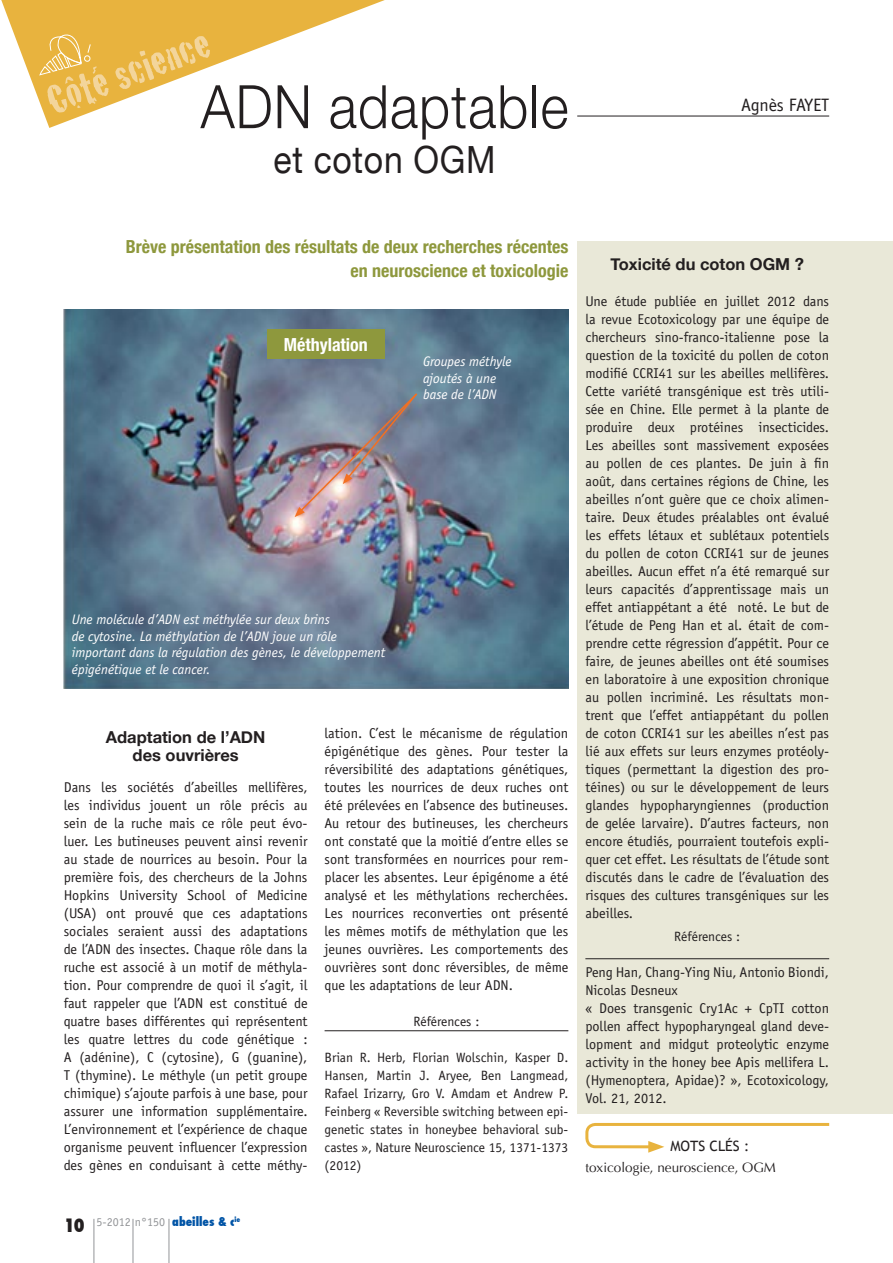
<style>
.page{position:relative;width:893px;height:1263px;background:#fff}
.page>*{position:absolute;margin:0;border:0;box-sizing:border-box;transform-origin:0 0}
.t1{font:300 60px "Helvetica Neue";letter-spacing:.02em;color:#231f20;scale:.9 1}
.t2{font:45px "Cracked";color:#f3d59b}
.t3{font:37.5px "Helvetica Neue";letter-spacing:.02em;color:#231f20;scale:.9 1}
.t4{font:700 condensed 18px/24px "Helvetica Neue";color:#8e983d;text-align:right}
.t5{font:700 condensed 18px "Helvetica Neue";color:#fff}
.t6{font:18px "Officina Sans";letter-spacing:-.01em;color:#231f20}
.t7{font:800 condensed 18px "Futura";color:#231f20}
.t8{font:700 16.5px/18px "Helvetica Neue";color:#231f20;text-align:center}
.t9{font:14.25px/18px "Officina Sans";color:#231f20;text-align:justify}
.t10{font:italic 14.25px/16.5px "Officina Sans";color:#fff}
.t11{font:14.25px "Trebuchet MS";color:#231f20}
.t12{font:13.5px/18px "Officina Sans";color:#231f20;text-align:justify}
.t13{font:13.5px "Optima";color:#231f20}
.t14{font:12px "Officina Sans";color:#939598}
.s1{font-family:"Futura";font-weight:800;font-stretch:condensed;color:#0054a6}
</style>
<div class="page">
<hr style="left:133px;top:1219px;width:1px;height:44px;background:#939598">
<hr style="left:169px;top:1219px;width:1px;height:44px;background:#939598">
<hr style="left:94px;top:1219px;width:1px;height:44px;background:#939598">
<div style="left:577px;top:241px;width:316px;height:872px;background:#e9e8d8"></div>
<svg style="left:1px;top:0;width:384px;height:128px"></svg>
<svg style="left:39px;top:34px;width:52px;height:42px;background:#ebbd59"></svg>
<hr style="left:585px;top:958px;width:244px;height:1px;background:#231f20">
<hr style="left:577px;top:116px;width:252px;height:1px;background:#231f20">
<hr style="left:325px;top:1030px;width:243px;height:1px;background:#231f20">
<svg style="left:585px;top:1123px;width:245px;height:30px"></svg>
<img style="left:64px;top:310px;width:504px;height:379px">
<div style="left:267px;top:329px;width:118px;height:30px;background:#8e983d"></div>
<img style="left:295px;top:392px;width:124px;height:125px">
<p class="t2" style="left:36px;top:70px;width:173px;rotate:-21deg">Côté science</p>
<p class="t1" style="left:201px;top:70px;width:410px">ADN adaptable</p>
<p class="t3" style="left:274px;top:137px;width:248px">et coton OGM</p>
<p class="t6" style="left:741px;top:95px;width:89px">Agnès FAYET</p>
<p class="t4" style="left:126px;top:234px;width:444px">Brève présentation des résultats de deux recherches récentes en neuroscience et toxicologie</p>
<p class="t5" style="left:284px;top:334px;width:86px">Méthylation</p>
<p class="t10" style="left:423px;top:354px;width:90px">Groupes méthyle ajoutés à une base de l’ADN</p>
<p class="t10" style="left:72px;top:611px;width:315px">Une molécule d’ADN est méthylée sur deux brins<br>de cytosine. La méthylation de l’ADN joue un rôle important dans la régulation des gènes, le développement épigénétique et le cancer.</p>
<p class="t8" style="left:106px;top:728px;width:161px">Adaptation de l’ADN des ouvrières</p>
<p class="t9" style="left:64px;top:778px;width:245px">Dans les sociétés d’abeilles mellifères, les individus jouent un rôle précis au sein de la ruche mais ce rôle peut évo&shy;luer. Les butineuses peuvent ainsi revenir au stade de nourrices au besoin. Pour la première fois, des chercheurs de la Johns Hopkins University School of Medicine (USA) ont prouvé que ces adaptations sociales seraient aussi des adaptations de l’ADN des insectes. Chaque rôle dans la ruche est associé à un motif de méthyla&shy;tion. Pour comprendre de quoi il s’agit, il faut rappeler que l’ADN est constitué de quatre bases différentes qui représentent les quatre lettres du code génétique :<br>A (adénine), C (cytosine), G (guanine), T (thymine). Le méthyle (un petit groupe chimique) s’ajoute parfois à une base, pour assurer une information supplémentaire.<br>L’environnement et l’expérience de chaque organisme peuvent influencer l’expression des gènes en conduisant à cette méthy-</p>
<p class="t9" style="left:325px;top:724px;width:245px">lation. C’est le mécanisme de régulation épigénétique des gènes. Pour tester la réversibilité des adaptations génétiques, toutes les nourrices de deux ruches ont été prélevées en l’absence des butineuses.<br>Au retour des butineuses, les chercheurs ont constaté que la moitié d’entre elles se sont transformées en nourrices pour rem&shy;placer les absentes. Leur épigénome a été analysé et les méthylations recherchées.<br>Les nourrices reconverties ont présenté les mêmes motifs de méthylation que les jeunes ouvrières. Les comportements des ouvrières sont donc réversibles, de même que les adaptations de leur ADN.</p>
<p class="t12" style="left:413px;top:1012px;width:68px">Références :</p>
<p class="t12" style="left:325px;top:1048px;width:245px">Brian R. Herb, Florian Wolschin, Kasper D.<br>Hansen, Martin J. Aryee, Ben Langmead, Rafael Irizarry, Gro V. Amdam et Andrew P.<br>Feinberg « Reversible switching between epi&shy;genetic states in honeybee behavioral sub&shy;castes », Nature Neuroscience 15, 1371-1373 (2012)</p>
<p class="t7" style="left:64px;top:1213px;width:22px">10</p>
<p class="t14" style="left:97px;top:1215px;width:145px">5-2012 n°150 <span class="s1">abeilles &amp; c</span><sup>ie</sup></p>
<p class="t8" style="left:611px;top:255px;width:195px">Toxicité du coton OGM ?</p>
<p class="t9" style="left:585px;top:292px;width:245px">Une étude publiée en juillet 2012 dans la revue Ecotoxicology par une équipe de chercheurs sino-franco-italienne pose la question de la toxicité du pollen de coton modifié CCRI41 sur les abeilles mellifères.<br>Cette variété transgénique est très utili&shy;sée en Chine. Elle permet à la plante de produire deux protéines insecticides.<br>Les abeilles sont massivement exposées au pollen de ces plantes. De juin à fin août, dans certaines régions de Chine, les abeilles n’ont guère que ce choix alimen&shy;taire. Deux études préalables ont évalué les effets létaux et sublétaux potentiels du pollen de coton CCRI41 sur de jeunes abeilles. Aucun effet n’a été remarqué sur leurs capacités d’apprentissage mais un effet antiappétant a été noté. Le but de l’étude de Peng Han et al. était de com&shy;prendre cette régression d’appétit. Pour ce faire, de jeunes abeilles ont été soumises en laboratoire à une exposition chronique au pollen incriminé. Les résultats mon&shy;trent que l’effet antiappétant du pollen de coton CCRI41 sur les abeilles n’est pas lié aux effets sur leurs enzymes protéoly&shy;tiques (permettant la digestion des pro&shy;téines) ou sur le développement de leurs glandes hypopharyngiennes (production de gelée larvaire). D’autres facteurs, non encore étudiés, pourraient toutefois expli&shy;quer cet effet. Les résultats de l’étude sont discutés dans le cadre de l’évaluation des risques des cultures transgéniques sur les abeilles.</p>
<p class="t12" style="left:674px;top:927px;width:68px">Références :</p>
<p class="t9" style="left:585px;top:963px;width:245px">Peng Han, Chang-Ying Niu, Antonio Biondi,<br>Nicolas Desneux</p>
<p class="t9" style="left:585px;top:999px;width:245px">« Does transgenic Cry1Ac + CpTI cotton pollen affect hypopharyngeal gland deve&shy;lopment and midgut proteolytic enzyme activity in the honey bee Apis mellifera L. (Hymenoptera, Apidae)? », Ecotoxicology, Vol. 21, 2012.</p>
<p class="t11" style="left:670px;top:1137px;width:80px">MOTS CLÉS :</p>
<p class="t13" style="left:585px;top:1159px;width:192px">toxicologie, neuroscience, OGM</p>
</div>
